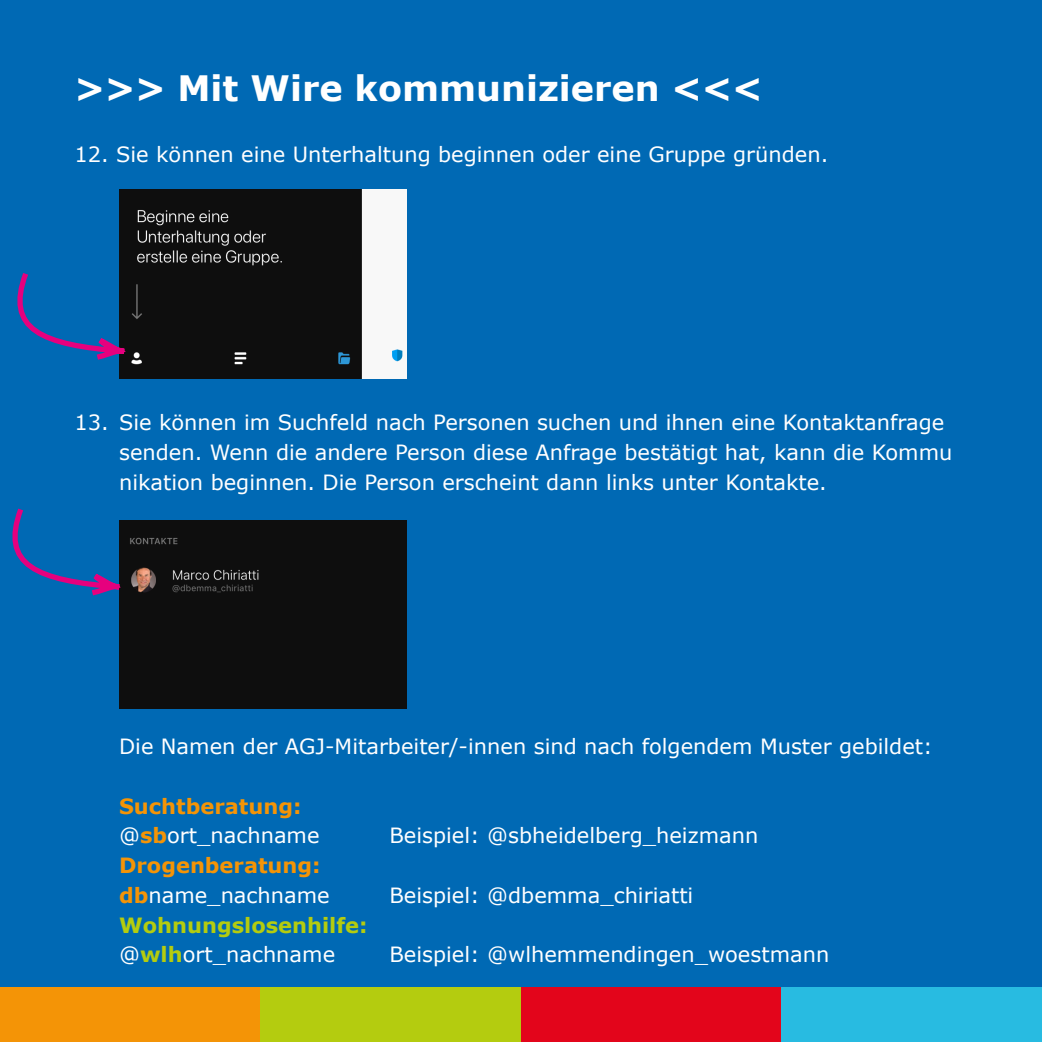
<style>
.page{position:relative;width:1042px;height:1042px;background:#0069b4}
.page>*{position:absolute;margin:0;border:0;box-sizing:border-box;transform-origin:0 0}
.t1{font:700 35px "Verdana";color:#fff}
.t2{font:21px/29.8px "Verdana";color:#fff}
.t3{font:700 21px/29.8px "Verdana";color:#f49406}
.t4{font:700 21px/29.8px "Verdana";color:#b4cc0f}
.s1{font-weight:400;color:#fff}
</style>
<div class="page">
<div style="left:119px;top:520px;width:288px;height:188px;background:#0e0e0e"></div>
<div style="left:0;top:987px;width:260px;height:55px;background:#f49406"></div>
<div style="left:260px;top:987px;width:261px;height:55px;background:#b4cc0f"></div>
<div style="left:521px;top:987px;width:260px;height:55px;background:#e3051b"></div>
<div style="left:781px;top:987px;width:261px;height:55px;background:#28bbe1"></div>
<svg style="left:12px;top:508px;width:223px;height:93px"></svg>
<img style="left:119px;top:190px;width:288px;height:188px">
<svg style="left:17px;top:267px;width:223px;height:98px"></svg>
<h1 class="t1" style="left:74px;top:64px;width:690px">&gt;&gt;&gt; Mit Wire kommunizieren &lt;&lt;&lt;</h1>
<p class="t2" style="left:74px;top:140px;width:755px">12. Sie können eine Unterhaltung beginnen oder eine Gruppe gründen.</p>
<p class="t2" style="left:119px;top:407px;width:835px;text-indent:-45px">13. Sie können im Suchfeld nach Personen suchen und ihnen eine Kontaktanfrage senden. Wenn die andere Person diese Anfrage bestätigt hat, kann die Kommu nikation beginnen. Die Person erscheint dann links unter Kontakte.</p>
<p class="t2" style="left:119px;top:731px;width:815px">Die Namen der AGJ-Mitarbeiter/-innen sind nach folgendem Muster gebildet:</p>
<p class="t3" style="left:119px;top:791px;width:202px">Suchtberatung: <span class="s1">@</span>sb<span class="s1">ort_nachname</span></p>
<p class="t2" style="left:389px;top:820px;width:370px">Beispiel: @sbheidelberg_heizmann</p>
<p class="t3" style="left:119px;top:850px;width:212px">Drogenberatung: db<span class="s1">name_nachname</span></p>
<p class="t4" style="left:119px;top:910px;width:250px">Wohnungslosenhilfe: <span class="s1">@</span>wlh<span class="s1">ort_nachname</span></p>
<p class="t2" style="left:389px;top:880px;width:305px">Beispiel: @dbemma_chiriatti</p>
<p class="t2" style="left:389px;top:940px;width:441px">Beispiel: @wlhemmendingen_woestmann</p>
</div>
